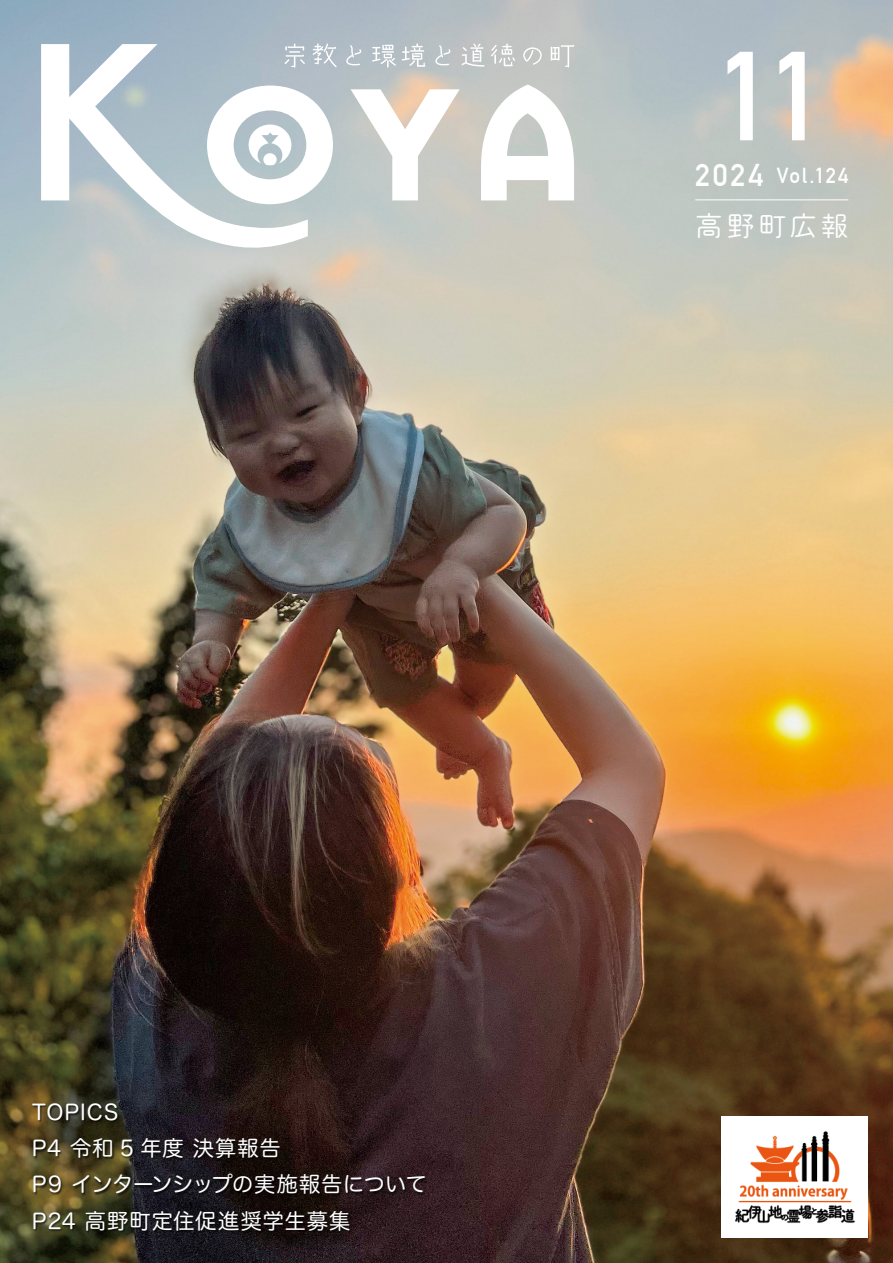
<style>
.page{position:relative;width:893px;height:1263px;background:#fff}
.page>*{position:absolute;margin:0;border:0;box-sizing:border-box;transform-origin:0 0}
.t1{font:700 124.35px "DIN Alternate";color:#fff}
.t2{font:27.6px "Kinuta Maru Maru GA Sr Std N R";letter-spacing:.135em;color:#fff}
.t3{font:21.3px/36.2px "Hira Maru Pro N W4";letter-spacing:.035em;color:#fff}
.t4{font:700 21.3px "DIN Alternate";letter-spacing:.06em;color:#fff}
.s1{font-size:30.9px}
</style>
<div class="page">
<img style="left:0;top:0;width:893px;height:1263px">
<div style="left:32px;top:1102px;width:396px;height:132px;background:#000;opacity:.75"></div>
<svg style="left:41px;top:44px;width:267px;height:210px"></svg>
<svg style="left:207px;top:86px;width:126px;height:118px"></svg>
<svg style="left:351px;top:89px;width:109px;height:111px"></svg>
<svg style="left:481px;top:85px;width:93px;height:115px"></svg>
<svg style="left:285px;top:44px;width:20px;height:24px"></svg>
<svg style="left:313px;top:43px;width:24px;height:24px"></svg>
<svg style="left:346px;top:45px;width:16px;height:21px"></svg>
<svg style="left:372px;top:45px;width:24px;height:23px"></svg>
<svg style="left:402px;top:43px;width:23px;height:24px"></svg>
<svg style="left:435px;top:45px;width:16px;height:21px"></svg>
<svg style="left:462px;top:43px;width:23px;height:24px"></svg>
<svg style="left:491px;top:44px;width:24px;height:22px"></svg>
<svg style="left:523px;top:47px;width:19px;height:18px"></svg>
<svg style="left:551px;top:45px;width:23px;height:22px"></svg>
<hr style="left:695px;top:199px;width:153px;height:1px;background:#fff">
<img style="left:722px;top:1116px;width:145px;height:121px">
<h1 class="t1" style="left:716px;top:2px;width:113px">11</h1>
<p class="t4" style="left:695px;top:159px;width:155px"><span class="s1">2024</span> Vol.124</p>
<p class="t2" style="left:695px;top:208px;width:155px">高野町広報</p>
<p class="t3" style="left:32px;top:1093px;width:396px">TOPICS<br>P4 令和 5 年度 決算報告<br>P9 インターンシップの実施報告について<br>P24 高野町定住促進奨学生募集</p>
</div>
